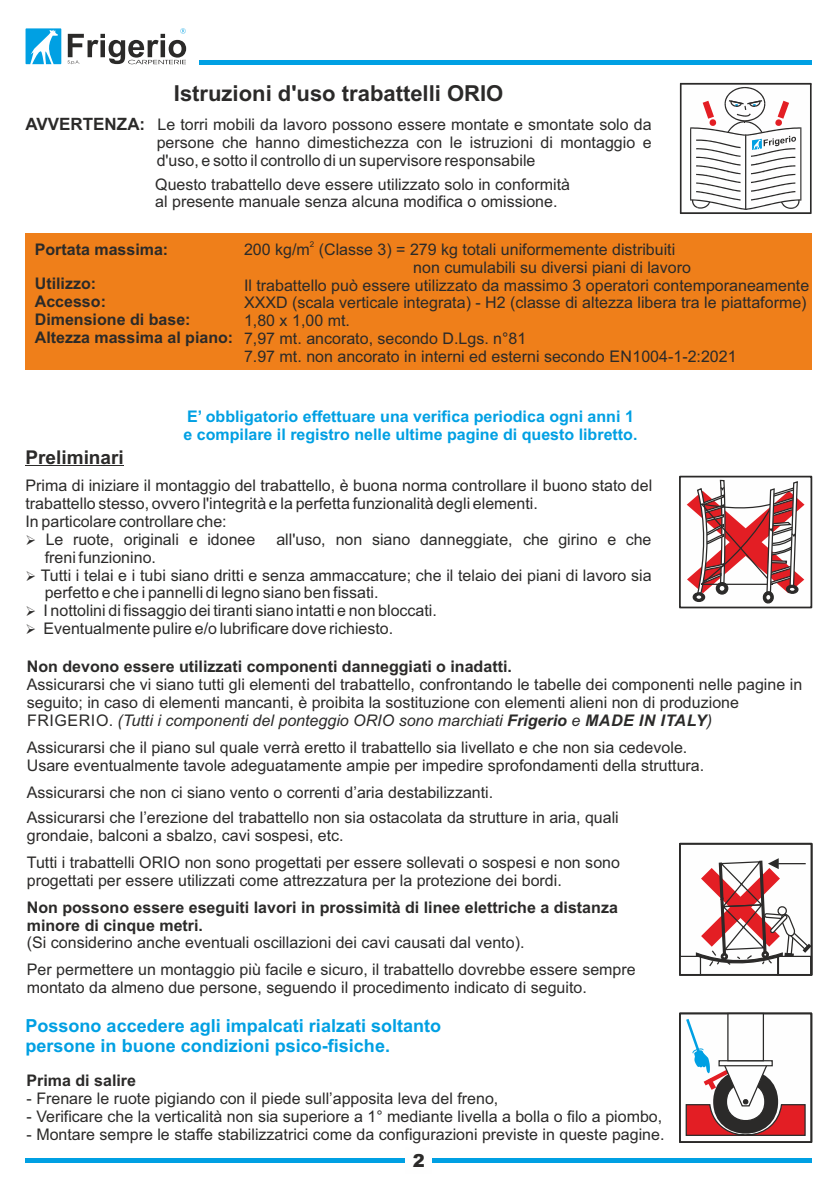
<style>
.page{position:relative;width:840px;height:1191px;background:#fff}
.page>*{position:absolute;margin:0;border:0;box-sizing:border-box;transform-origin:0 0}
.t1{font:700 22px "Arial";color:#2b2a29}
.t2{font:700 19px "Arial";color:#2b2a29}
.t3{font:700 18px/20.2px "Arial";color:#00a0e3}
.t4{font:900 18px "Arial";color:#2b2a29}
.t5{font:16px/17.8px "Arial";color:#2b2a29}
.t6{font:700 16px/17.8px "Arial";color:#2b2a29}
.t7{font:700 16px/17.8px "Arial";color:#00a0e3}
.t8{font:8px "Arial";color:#2b2a29}
.s1{font-weight:700;font-size:17px}
.s2{font-style:italic}
.s3{font-weight:700;font-style:italic}
</style>
<div class="page">
<hr style="left:199px;top:60px;width:612px;height:4px;background:#00a0e3">
<svg style="left:68px;top:28px;width:118px;height:36px"></svg>
<svg style="left:26px;top:28px;width:35px;height:36px"></svg>
<hr style="left:26px;top:1158px;width:785px;height:4px;background:#00a0e3">
<div style="left:405px;top:1147px;width:26px;height:27px;background:#fefefe"></div>
<svg style="left:679px;top:83px;width:132px;height:131px"></svg>
<svg style="left:679px;top:475px;width:134px;height:134px"></svg>
<svg style="left:679px;top:842px;width:133px;height:134px"></svg>
<svg style="left:679px;top:1012px;width:133px;height:131px"></svg>
<hr style="left:26px;top:465px;width:98px;height:1px;background:#2b2a29">
<div style="left:26px;top:234px;width:785px;height:136px;background:#ef7f1a"></div>
<h1 class="t1" style="left:174px;top:85px;width:331px">Istruzioni d'uso trabattelli ORIO</h1>
<p class="t5" style="left:157px;top:117px;width:496px;text-align:justify;text-indent:-131px"><span class="s1">AVVERTENZA:</span> Le torri mobili da lavoro possono essere montate e smontate solo da persone che hanno dimestichezza con le istruzioni di montaggio e d'uso, e sotto il controllo di un supervisore responsabile</p>
<p class="t5" style="left:155px;top:176px;width:416px">Questo trabattello deve essere utilizzato solo in conformità al presente manuale senza alcuna modifica o omissione.</p>
<p class="t6" style="left:35px;top:233px;width:135px;line-height:34px">Portata massima:<br>Utilizzo:</p>
<p class="t6" style="left:35px;top:294px;width:200px">Accesso:<br>Dimensione di base:<br>Altezza massima al piano:</p>
<p class="t8" style="left:310px;top:241px;width:6px">2</p>
<p class="t5" style="left:244px;top:242px;width:432px">200 kg/m (Classe 3) = 279 kg totali uniformemente distribuiti</p>
<p class="t5" style="left:413px;top:260px;width:279px">non cumulabili su diversi piani di lavoro</p>
<p class="t5" style="left:244px;top:277px;width:566px">Il trabattello può essere utilizzato da massimo 3 operatori contemporaneamente</p>
<p class="t5" style="left:244px;top:295px;width:563px">XXXD (scala verticale integrata) - H2 (classe di altezza libera tra le piattaforme)</p>
<p class="t5" style="left:244px;top:313px;width:107px">1,80 x 1,00 mt.</p>
<p class="t5" style="left:244px;top:331px;width:284px">7,97 mt. ancorato, secondo D.Lgs. n°81</p>
<p class="t5" style="left:244px;top:349px;width:494px">7.97 mt. non ancorato in interni ed esterni secondo EN1004-1-2:2021</p>
<p class="t7" style="left:183px;top:409px;width:455px">E’ obbligatorio effettuare una verifica periodica ogni anni 1 e compilare il registro nelle ultime pagine di questo libretto.</p>
<p class="t2" style="left:26px;top:450px;width:100px">Preliminari</p>
<p class="t5" style="left:26px;top:478px;width:628px">Prima di iniziare il montaggio del trabattello, è buona norma controllare il buono stato del trabattello stesso, ovvero l'integrità e la perfetta funzionalità degli elementi.<br>In particolare controllare che:</p>
<p class="t5" style="left:26px;top:532px;width:231px">➢ Le ruote, originali e idonee</p>
<p class="t5" style="left:276px;top:532px;width:376px">all'uso, non siano danneggiate, che girino e che</p>
<p class="t5" style="left:45px;top:549px;width:113px">freni funzionino.</p>
<p class="t5" style="left:45px;top:567px;width:608px;text-indent:-19px">➢ Tutti i telai e i tubi siano dritti e senza ammaccature; che il telaio dei piani di lavoro sia perfetto e che i pannelli di legno siano ben fissati.</p>
<p class="t5" style="left:25px;top:603px;width:413px">➢ I nottolini di fissaggio dei tiranti siano intatti e non bloccati.</p>
<p class="t5" style="left:25px;top:621px;width:369px">➢ Eventualmente pulire e/o lubrificare dove richiesto.</p>
<p class="t6" style="left:27px;top:659px;width:486px">Non devono essere utilizzati componenti danneggiati o inadatti.</p>
<p class="t5" style="left:27px;top:677px;width:776px">Assicurarsi che vi siano tutti gli elementi del trabattello, confrontando le tabelle dei componenti nelle pagine in seguito; in caso di elementi mancanti, è proibita la sostituzione con elementi alieni non di produzione<br>FRIGERIO. <span class="s2">(Tutti i componenti del ponteggio ORIO sono marchiati</span> <span class="s3">Frigerio</span> <span class="s2">e</span> <span class="s3">MADE IN ITALY</span><span class="s2">)</span></p>
<p class="t5" style="left:27px;top:740px;width:678px">Assicurarsi che il piano sul quale verrà eretto il trabattello sia livellato e che non sia cedevole.<br>Usare eventualmente tavole adeguatamente ampie per impedire sprofondamenti della struttura.</p>
<p class="t5" style="left:27px;top:780px;width:593px;line-height:25.6px">Assicurarsi che non ci siano vento o correnti d’aria destabilizzanti.<br>Assicurarsi che l’erezione del trabattello non sia ostacolata da strutture in aria, quali</p>
<p class="t5" style="left:27px;top:823px;width:594px;line-height:26.8px">grondaie, balconi a sbalzo, cavi sospesi, etc.<br>Tutti i trabattelli ORIO non sono progettati per essere sollevati o sospesi e non sono</p>
<p class="t5" style="left:27px;top:872px;width:536px">progettati per essere utilizzati come attrezzatura per la protezione dei bordi.</p>
<p class="t6" style="left:27px;top:899px;width:592px">Non possono essere eseguiti lavori in prossimità di linee elettriche a distanza minore di cinque metri.</p>
<p class="t5" style="left:27px;top:931px;width:610px;line-height:26.8px">(Si considerino anche eventuali oscillazioni dei cavi causati dal vento).<br>Per permettere un montaggio più facile e sicuro, il trabattello dovrebbe essere sempre</p>
<p class="t5" style="left:27px;top:980px;width:561px">montato da almeno due persone, seguendo il procedimento indicato di seguito.</p>
<p class="t3" style="left:26px;top:1017px;width:417px">Possono accedere agli impalcati rialzati soltanto persone in buone condizioni psico-fisiche.</p>
<p class="t6" style="left:27px;top:1072px;width:111px">Prima di salire</p>
<p class="t5" style="left:27px;top:1090px;width:473px">- Frenare le ruote pigiando con il piede sull’apposita leva del freno,</p>
<p class="t5" style="left:27px;top:1108px;width:637px">- Verificare che la verticalità non sia superiore a 1° mediante livella a bolla o filo a piombo,</p>
<p class="t5" style="left:27px;top:1126px;width:639px">- Montare sempre le staffe stabilizzatrici come da configurazioni previste in queste pagine.</p>
<p class="t4" style="left:413px;top:1154px;width:14px">2</p>
</div>
